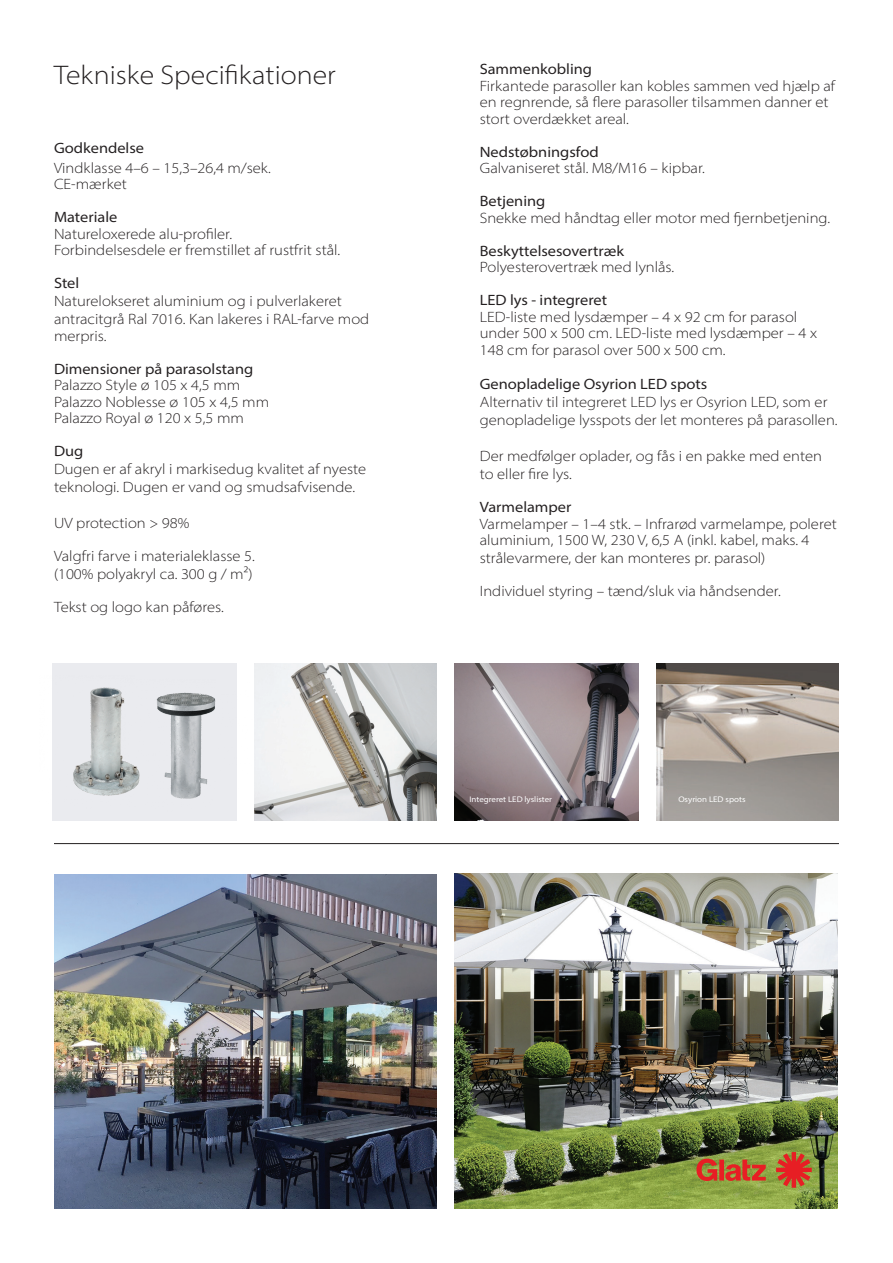
<style>
.page{position:relative;width:893px;height:1263px;background:#fff}
.page>*{position:absolute;margin:0;border:0;box-sizing:border-box;transform-origin:0 0}
.t1{font:300 semi-expanded 27px "Myriad Pro";color:#231f20}
.t2{font:300 semi-expanded 15px/16.5px "Myriad Pro";color:#231f20}
.t3{font:semi-expanded 15px "Myriad Pro";color:#231f20}
.t4{font:semi-expanded 8.1px "Myriad Pro";color:#fff}
</style>
<div class="page">
<hr style="left:54px;top:843px;width:785px;height:1px;background:#231f20">
<img style="left:455px;top:663px;width:183px;height:158px">
<img style="left:656px;top:663px;width:183px;height:158px">
<div style="left:53px;top:663px;width:184px;height:158px;background:#eaebef"></div>
<img style="left:255px;top:663px;width:182px;height:158px">
<img style="left:172px;top:692px;width:44px;height:107px">
<img style="left:52px;top:676px;width:120px;height:132px">
<img style="left:455px;top:873px;width:383px;height:336px">
<img style="left:54px;top:874px;width:383px;height:335px">
<svg style="left:696px;top:1152px;width:116px;height:36px;background:#ab7038"></svg>
<h1 class="t1" style="left:54px;top:58px;width:283px">Tekniske Specifikationer</h1>
<p class="t3" style="left:54px;top:139px;width:92px">Godkendelse</p>
<p class="t2" style="left:54px;top:159px;width:218px">Vindklasse 4–6 – 15,3–26,4 m/sek.<br>CE-mærket</p>
<p class="t3" style="left:54px;top:208px;width:65px">Materiale</p>
<p class="t2" style="left:54px;top:225px;width:288px">Natureloxerede alu-profiler.<br>Forbindelsesdele er fremstillet af rustfrit stål.</p>
<p class="t3" style="left:54px;top:274px;width:27px">Stel</p>
<p class="t2" style="left:54px;top:292px;width:317px;line-height:18px">Naturelokseret aluminium og i pulverlakeret antracitgrå Ral 7016. Kan lakeres i RAL-farve mod</p>
<p class="t2" style="left:54px;top:327px;width:54px">merpris.</p>
<p class="t3" style="left:54px;top:359px;width:201px">Dimensioner på parasolstang</p>
<p class="t2" style="left:54px;top:377px;width:217px">Palazzo Style ø 105 x 4,5 mm<br>Palazzo Noblesse ø 105 x 4,5 mm<br>Palazzo Royal ø 120 x 5,5 mm</p>
<p class="t3" style="left:54px;top:442px;width:31px">Dug</p>
<p class="t2" style="left:54px;top:460px;width:314px;line-height:18px">Dugen er af akryl i markisedug kvalitet af nyeste teknologi. Dugen er vand og smudsafvisende.</p>
<p class="t2" style="left:54px;top:515px;width:137px">UV protection &gt; 98%</p>
<p class="t2" style="left:54px;top:547px;width:202px;line-height:18px">Valgfri farve i materialeklasse 5. (100% polyakryl ca. 300 g / m²)</p>
<p class="t2" style="left:54px;top:599px;width:171px">Tekst og logo kan påføres.</p>
<p class="t3" style="left:480px;top:60px;width:114px">Sammenkobling</p>
<p class="t2" style="left:480px;top:77px;width:357px">Firkantede parasoller kan kobles sammen ved hjælp af en regnrende, så flere parasoller tilsammen danner et stort overdækket areal.</p>
<p class="t3" style="left:480px;top:142px;width:120px">Nedstøbningsfod</p>
<p class="t2" style="left:480px;top:160px;width:227px">Galvaniseret stål. M8/M16 – kipbar.</p>
<p class="t3" style="left:480px;top:192px;width:67px">Betjening</p>
<p class="t2" style="left:480px;top:209px;width:352px">Snekke med håndtag eller motor med fjernbetjening.</p>
<p class="t3" style="left:480px;top:241px;width:146px">Beskyttelsesovertræk</p>
<p class="t2" style="left:480px;top:259px;width:196px">Polyesterovertræk med lynlås.</p>
<p class="t3" style="left:480px;top:291px;width:129px">LED lys - integreret</p>
<p class="t2" style="left:480px;top:308px;width:339px">LED-liste med lysdæmper – 4 x 92 cm for parasol under 500 x 500 cm. LED-liste med lysdæmper – 4 x<br>148 cm for parasol over 500 x 500 cm.</p>
<p class="t3" style="left:480px;top:375px;width:229px">Genopladelige Osyrion LED spots</p>
<p class="t2" style="left:480px;top:393px;width:359px;line-height:18px">Alternativ til integreret LED lys er Osyrion LED, som er genopladelige lysspots der let monteres på parasollen.</p>
<p class="t2" style="left:480px;top:447px;width:344px;line-height:18px">Der medfølger oplader, og fås i en pakke med enten to eller fire lys.</p>
<p class="t3" style="left:480px;top:498px;width:93px">Varmelamper</p>
<p class="t2" style="left:480px;top:515px;width:359px">Varmelamper – 1–4 stk. – Infrarød varmelampe, poleret aluminium, 1500 W, 230 V, 6,5 A (inkl. kabel, maks. 4</p>
<p class="t2" style="left:480px;top:550px;width:287px">strålevarmere, der kan monteres pr. parasol)</p>
<p class="t2" style="left:480px;top:583px;width:302px">Individuel styring – tænd/sluk via håndsender.</p>
<p class="t4" style="left:469px;top:795px;width:84px">Integreret LED lyslister</p>
<p class="t4" style="left:678px;top:795px;width:69px">Osyrion LED spots</p>
</div>
